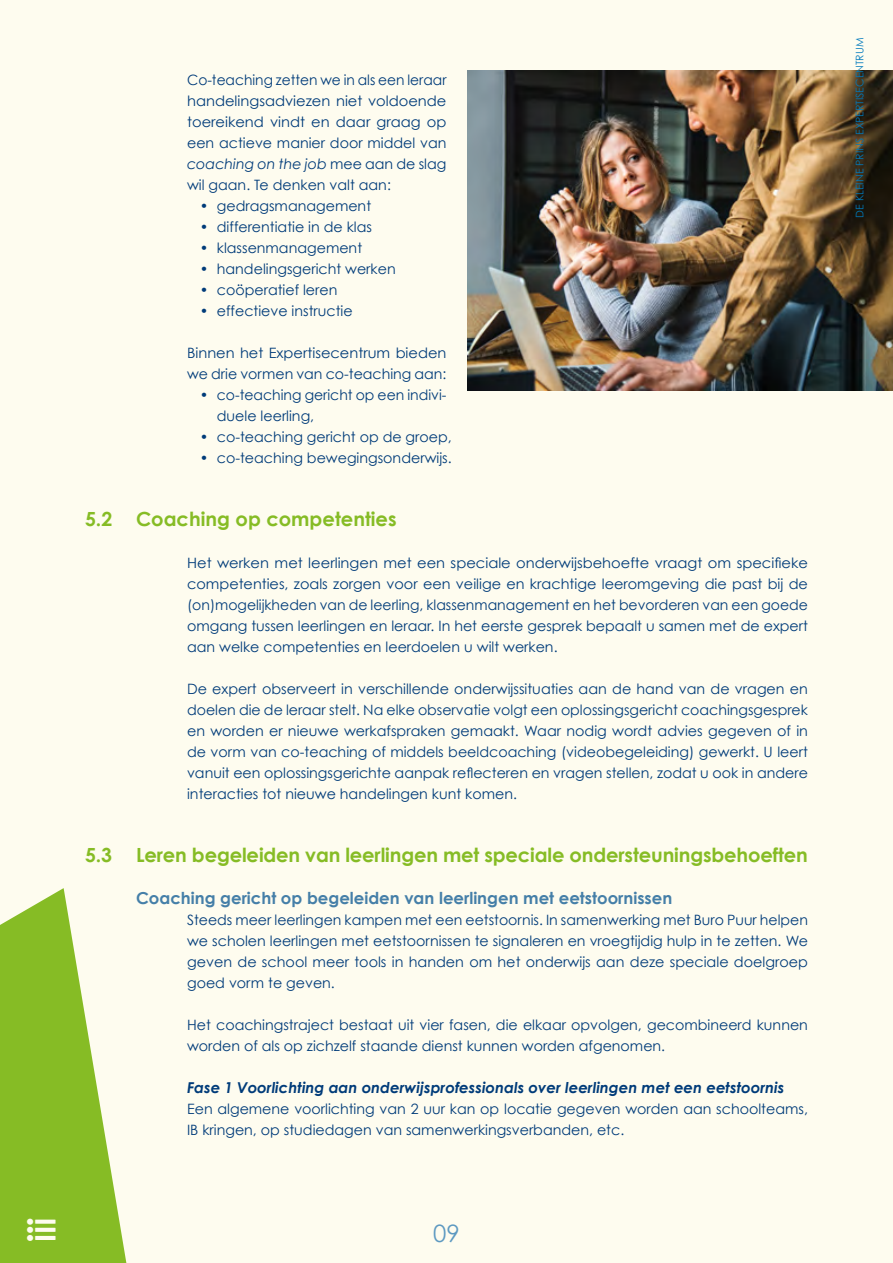
<style>
.page{position:relative;width:893px;height:1263px;background:#fefcef}
.page>*{position:absolute;margin:0;border:0;box-sizing:border-box;transform-origin:0 0}
.t1{font:24px "Century Gothic";color:#5d99c1}
.t2{font:700 19.5px "Century Gothic";letter-spacing:-.005em;color:#86bc25}
.t3{font:700 16.5px "Century Gothic";color:#457fa8}
.t4{font:italic 700 15px "Century Gothic";color:#003b79}
.t5{font:14.25px/21px "Century Gothic";color:#003b79;text-align:justify}
.t6{font:10.5px "Century Gothic";color:#0079bc}
.s1{font-style:italic}
</style>
<div class="page">
<svg style="left:0;top:888px;width:126px;height:375px;fill:#86bc25"></svg>
<img style="left:468px;top:71px;width:425px;height:319px">
<svg style="left:27px;top:1219px;width:29px;height:22px"></svg>
<p class="t5" style="left:187px;top:69px;width:261px">Co-teaching zetten we in als een leraar handelingsadviezen niet voldoende toereikend vindt en daar graag op een actieve manier door middel van <span class="s1">coaching on the job</span> mee aan de slag wil gaan. Te denken valt aan:</p>
<p class="t5" style="left:200px;top:195px;width:173px">• gedragsmanagement</p>
<p class="t5" style="left:200px;top:216px;width:174px">• differentiatie in de klas</p>
<p class="t5" style="left:200px;top:237px;width:164px">• klassenmanagement</p>
<p class="t5" style="left:200px;top:258px;width:197px">• handelingsgericht werken</p>
<p class="t5" style="left:200px;top:279px;width:139px">• coöperatief leren</p>
<p class="t5" style="left:200px;top:300px;width:154px">• effectieve instructie</p>
<p class="t5" style="left:187px;top:342px;width:261px">Binnen het Expertisecentrum bieden we drie vormen van co-teaching aan:</p>
<p class="t5" style="left:217px;top:384px;width:230px;text-indent:-17px">• co-teaching gericht op een indivi&shy;duele leerling,</p>
<p class="t5" style="left:200px;top:426px;width:253px">• co-teaching gericht op de groep,</p>
<p class="t5" style="left:200px;top:447px;width:253px">• co-teaching bewegingsonderwijs.</p>
<h2 class="t2" style="left:85px;top:506px;width:313px">5.2 Coaching op competenties</h2>
<p class="t5" style="left:187px;top:552px;width:622px">Het werken met leerlingen met een speciale onderwijsbehoefte vraagt om specifieke competenties, zoals zorgen voor een veilige en krachtige leeromgeving die past bij de (on)mogelijkheden van de leerling, klassenmanagement en het bevorderen van een goede omgang tussen leerlingen en leraar. In het eerste gesprek bepaalt u samen met de expert aan welke competenties en leerdoelen u wilt werken.</p>
<p class="t5" style="left:187px;top:678px;width:622px">De expert observeert in verschillende onderwijssituaties aan de hand van de vragen en doelen die de leraar stelt. Na elke observatie volgt een oplossingsgericht coachingsgesprek en worden er nieuwe werkafspraken gemaakt. Waar nodig wordt advies gegeven of in de vorm van co-teaching of middels beeldcoaching (videobegeleiding) gewerkt. U leert vanuit een oplossingsgerichte aanpak reflecteren en vragen stellen, zodat u ook in andere interacties tot nieuwe handelingen kunt komen.</p>
<h2 class="t2" style="left:85px;top:842px;width:724px">5.3 Leren begeleiden van leerlingen met speciale ondersteuningsbehoeften</h2>
<p class="t3" style="left:136px;top:887px;width:538px">Coaching gericht op begeleiden van leerlingen met eetstoornissen</p>
<p class="t5" style="left:187px;top:909px;width:622px">Steeds meer leerlingen kampen met een eetstoornis. In samenwerking met Buro Puur helpen we scholen leerlingen met eetstoornissen te signaleren en vroegtijdig hulp in te zetten. We geven de school meer tools in handen om het onderwijs aan deze speciale doelgroep goed vorm te geven.</p>
<p class="t5" style="left:187px;top:1014px;width:622px">Het coachingstraject bestaat uit vier fasen, die elkaar opvolgen, gecombineerd kunnen worden of als op zichzelf staande dienst kunnen worden afgenomen.</p>
<p class="t4" style="left:187px;top:1078px;width:599px">Fase 1 Voorlichting aan onderwijsprofessionals over leerlingen met een eetstoornis</p>
<p class="t5" style="left:187px;top:1098px;width:622px">Een algemene voorlichting van 2 uur kan op locatie gegeven worden aan schoolteams,<br>IB kringen, op studiedagen van samenwerkingsverbanden, etc.</p>
<h1 class="t1" style="left:433px;top:1218px;width:28px">09</h1>
<p class="t6" style="left:853px;top:218px;width:181px;rotate:-90deg">DE KLEINE PRINS EXPERTISECENTRUM</p>
</div>
